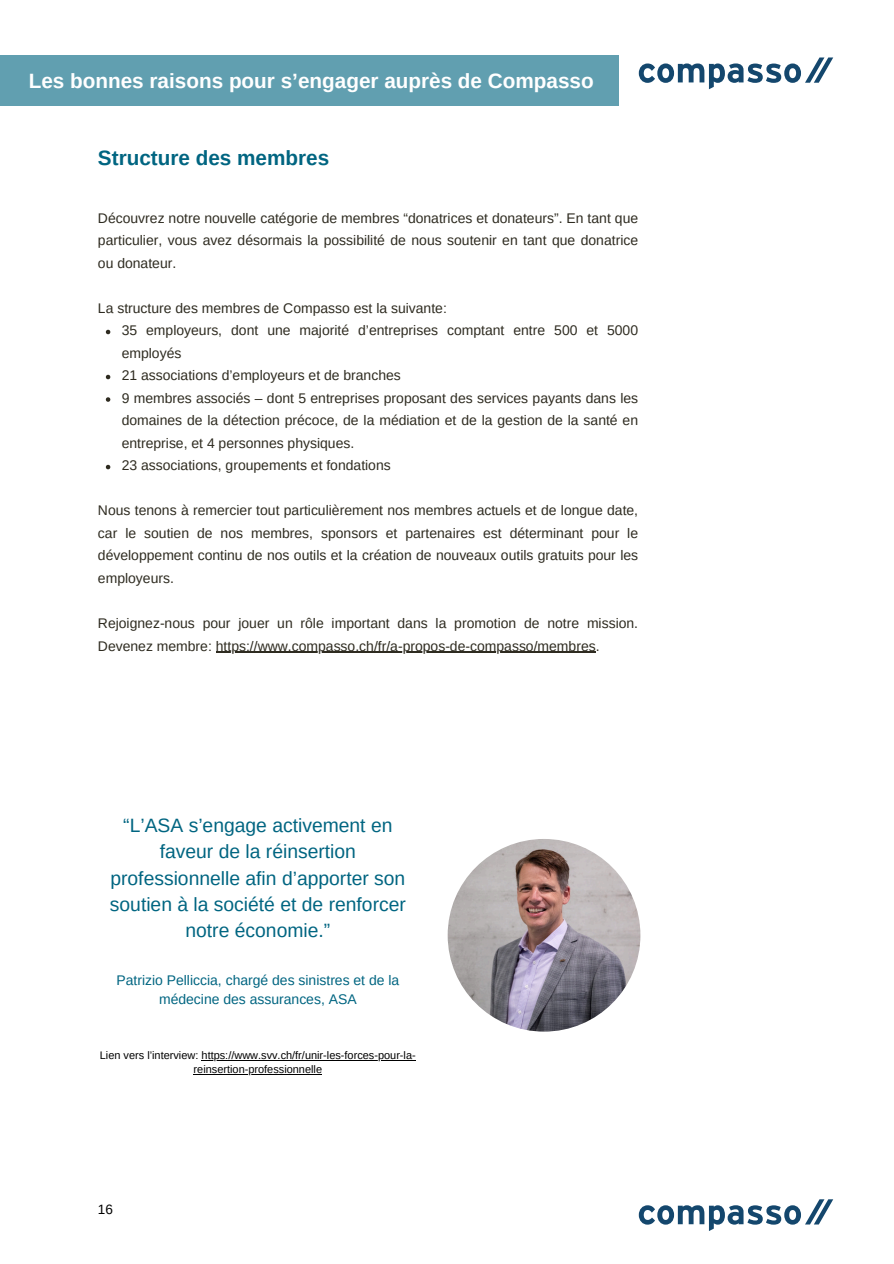
<style>
.page{position:relative;width:894px;height:1264px;background:#fff}
.page>*{position:absolute;margin:0;border:0;box-sizing:border-box;transform-origin:0 0}
.t1{font:700 20.7px "Arimo";color:#fff}
.t2{font:700 20.7px "Arimo";color:#006581}
.t3{font:19.35px/26.4px "Arimo";color:#006581;text-align:center}
.t4{font:13.95px/22.5px "Arimo";color:#2e2b20;text-align:justify}
.t5{font:13.95px/19.2px "Arimo";color:#006581;text-align:center}
.t6{font:13.5px "Arimo";color:#000}
.t7{font:10.95px "Arimo";color:#000}
</style>
<div class="page">
<svg style="left:638px;top:1199px;width:195px;height:31px"></svg>
<svg style="left:638px;top:57px;width:195px;height:32px"></svg>
<img style="left:447px;top:839px;width:193px;height:192px;border-radius:50%">
<svg style="left:106px;top:330px;width:4px;height:4px"></svg>
<svg style="left:106px;top:375px;width:4px;height:4px"></svg>
<svg style="left:106px;top:397px;width:4px;height:5px"></svg>
<svg style="left:106px;top:465px;width:4px;height:4px"></svg>
<hr style="left:216px;top:651px;width:379px;height:1px;background:#2e2b20">
<hr style="left:201px;top:1059px;width:215px;height:1px;background:#000">
<hr style="left:193px;top:1074px;width:129px;height:1px;background:#000">
<div style="left:0;top:56px;width:618px;height:50px;background:#619fb0"></div>
<h1 class="t1" style="left:29px;top:70px;width:566px">Les bonnes raisons pour s’engager auprès de Compasso</h1>
<h1 class="t2" style="left:98px;top:147px;width:233px">Structure des membres</h1>
<h1 class="t4" style="left:98px;top:207px;width:541px">Découvrez notre nouvelle catégorie de membres “donatrices et donateurs”. En tant que particulier, vous avez désormais la possibilité de nous soutenir en tant que donatrice ou donateur.</h1>
<h3 class="t4" style="left:98px;top:297px;width:350px">La structure des membres de Compasso est la suivante:</h3>
<h3 class="t4" style="left:122px;top:319px;width:518px">35 employeurs, dont une majorité d’entreprises comptant entre 500 et 5000 employés</h3>
<p class="t4" style="left:122px;top:364px;width:280px">21 associations d’employeurs et de branches</p>
<p class="t4" style="left:122px;top:387px;width:518px">9 membres associés – dont 5 entreprises proposant des services payants dans les domaines de la détection précoce, de la médiation et de la gestion de la santé en entreprise, et 4 personnes physiques.</p>
<p class="t4" style="left:122px;top:454px;width:270px">23 associations, groupements et fondations</p>
<p class="t4" style="left:98px;top:499px;width:541px">Nous tenons à remercier tout particulièrement nos membres actuels et de longue date, car le soutien de nos membres, sponsors et partenaires est déterminant pour le développement continu de nos outils et la création de nouveaux outils gratuits pour les employeurs.</p>
<h3 class="t4" style="left:98px;top:612px;width:541px">Rejoignez-nous pour jouer un rôle important dans la promotion de notre mission.<br>Devenez membre: https://www.compasso.ch/fr/a-propos-de-compasso/membres.</h3>
<h3 class="t3" style="left:110px;top:811px;width:297px">“L’ASA s’engage activement en faveur de la réinsertion professionnelle afin d’apporter son soutien à la société et de renforcer notre économie.”</h3>
<p class="t5" style="left:116px;top:970px;width:284px">Patrizio Pelliccia, chargé des sinistres et de la médecine des assurances, ASA</p>
<p class="t7" style="left:100px;top:1048px;width:317px">Lien vers l’interview: https://www.svv.ch/fr/unir-les-forces-pour-la-</p>
<p class="t7" style="left:193px;top:1063px;width:130px">reinsertion-professionnelle</p>
<h2 class="t6" style="left:98px;top:1202px;width:17px">16</h2>
</div>
